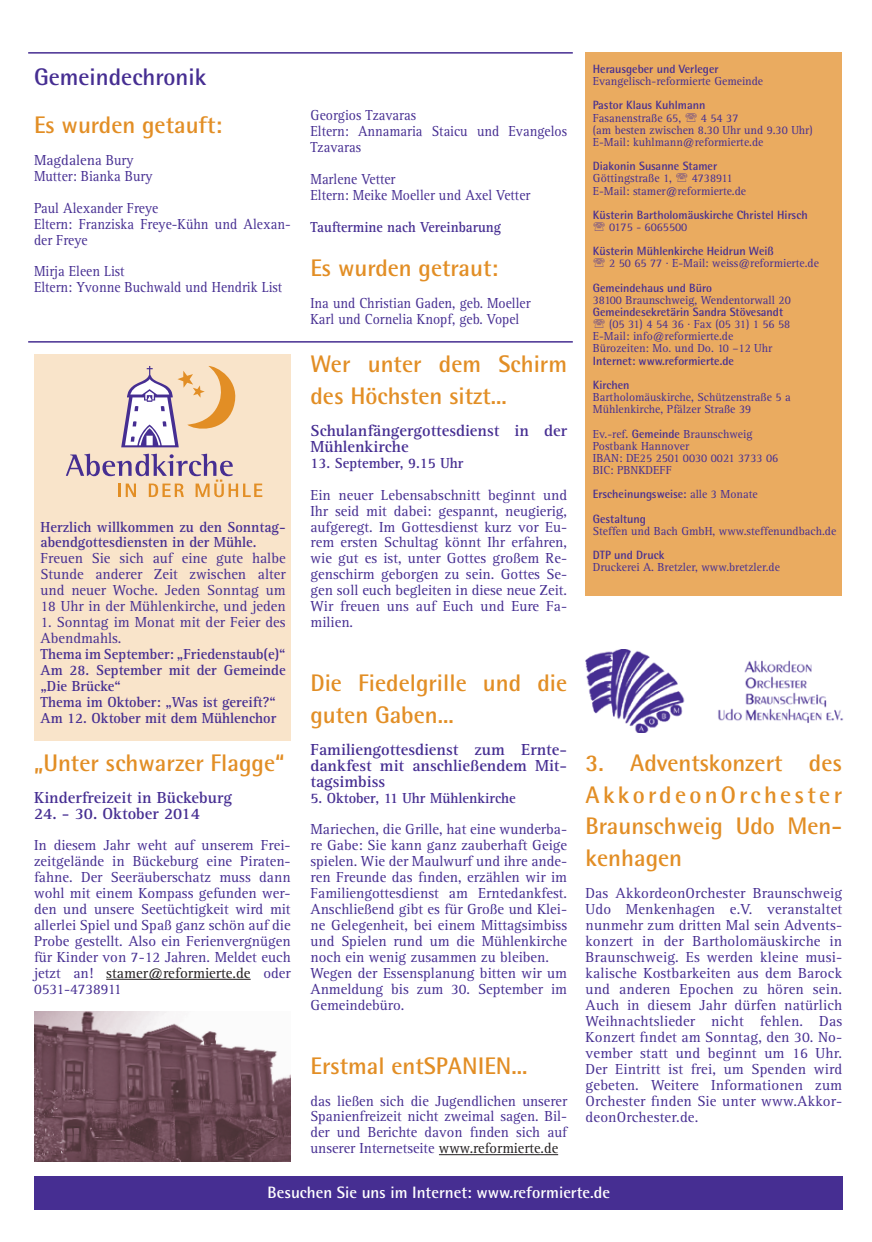
<style>
.page{position:relative;width:872px;height:1242px;background:#fff}
.page>*{position:absolute;margin:0;border:0;box-sizing:border-box;transform-origin:0 0}
.t1{font:700 24px/31.8px "AT Rotis Semi Sans";color:#e28e25}
.t2{font:700 24px "AT Rotis Semi Sans";color:#462e92}
.t3{font:700 16.5px/15.9px "AT Rotis Serif";color:#462e92}
.t4{font:700 16.5px "AT Rotis Semi Sans";color:#fff}
.t5{font:15px/15.9px "AT Rotis Serif";color:#462e92;text-align:justify}
.t6{font:15px/15.9px "AT Rotis Serif";color:#462e92;scale:.92 1}
.t7{font:700 15px/15.9px "AT Rotis Serif";color:#462e92;scale:.96 1}
.t8{font:700 15px "AT Rotis Serif";color:#462e92;scale:.92 1}
.t9{font:12px/12.1px "AT Rotis Serif";color:#462e92}
.t10{font:700 12px/24.3px "Rotis Semi Sans";color:#462e92}
.s1{color:#231f20}
.s2{font-family:"Rotis Semi Sans";font-weight:700}
.s3{font-family:"AT Rotis Serif";font-weight:400}
</style>
<div class="page">
<div style="left:34px;top:354px;width:256px;height:386px;background:#f9e4ca"></div>
<div style="left:34px;top:1176px;width:808px;height:34px;background:#462e92"></div>
<hr style="left:28px;top:341px;width:545px;height:1px;background:#462e92">
<hr style="left:28px;top:52px;width:545px;height:2px;background:#462e92">
<div style="left:585px;top:52px;width:257px;height:543px;background:#eaab60"></div>
<img style="left:585px;top:650px;width:259px;height:82px">
<hr style="left:106px;top:979px;width:145px;height:1px;background:#231f20">
<hr style="left:439px;top:1154px;width:119px;height:1px;background:#231f20">
<img style="left:34px;top:1012px;width:257px;height:149px">
<svg style="left:121px;top:366px;width:115px;height:81px"></svg>
<svg style="left:66px;top:454px;width:196px;height:43px"></svg>
<h1 class="t2" style="left:34px;top:62px;width:174px">Gemeindechronik</h1>
<h1 class="t1" style="left:34px;top:108px;width:190px">Es wurden getauft:</h1>
<p class="t5" style="left:34px;top:152px;width:120px">Magdalena Bury<br>Mutter: Bianka Bury</p>
<p class="t6" style="left:34px;top:200px;width:280px">Paul Alexander Freye<br>Eltern: Franziska Freye-Kühn und Alexan&shy;der Freye</p>
<p class="t6" style="left:34px;top:264px;width:271px">Mirja Eleen List<br>Eltern: Yvonne Buchwald und Hendrik List</p>
<p class="t7" style="left:41px;top:519px;width:257px">Herzlich willkommen zu den Sonntag&shy;abendgottesdiensten in der Mühle.</p>
<p class="t5" style="left:41px;top:551px;width:247px">Freuen Sie sich auf eine gute halbe Stunde anderer Zeit zwischen alter und neuer Woche. Jeden Sonntag um 18 Uhr in der Mühlenkirche, und jeden</p>
<p class="t5" style="left:41px;top:614px;width:246px">1. Sonntag im Monat mit der Feier des<br>Abendmahls.</p>
<p class="t7" style="left:41px;top:646px;width:257px">Thema im September: „Friedenstaub(e)“<br>Am 28. September mit der Gemeinde „Die Brücke“<br>Thema im Oktober: „Was ist gereift?“<br>Am 12. Oktober mit dem Mühlenchor</p>
<h1 class="t1" style="left:34px;top:746px;width:252px">„Unter schwarzer Flagge“</h1>
<p class="t3" style="left:34px;top:789px;width:199px">Kinderfreizeit in Bückeburg</p>
<p class="t3" style="left:34px;top:805px;width:167px">24. - 30. Oktober 2014</p>
<p class="t5" style="left:34px;top:838px;width:258px">In diesem Jahr weht auf unserem Frei&shy;zeitgelände in Bückeburg eine Piraten&shy;fahne. Der Seeräuberschatz muss dann wohl mit einem Kompass gefunden wer&shy;den und unsere Seetüchtigkeit wird mit allerlei Spiel und Spaß ganz schön auf die Probe gestellt. Also ein Ferienvergnügen für Kinder von 7-12 Jahren. Meldet euch jetzt an! <span class="s1">stamer@reformierte.de</span> oder 0531-4738911</p>
<p class="t6" style="left:310px;top:107px;width:280px">Georgios Tzavaras<br>Eltern: Annamaria Staicu und Evangelos<br>Tzavaras</p>
<p class="t6" style="left:310px;top:171px;width:240px">Marlene Vetter<br>Eltern: Meike Moeller und Axel Vetter</p>
<p class="t8" style="left:310px;top:218px;width:208px">Tauftermine nach Vereinbarung</p>
<h1 class="t1" style="left:310px;top:252px;width:189px">Es wurden getraut:</h1>
<p class="t6" style="left:310px;top:296px;width:241px">Ina und Christian Gaden, geb. Moeller<br>Karl und Cornelia Knopf, geb. Vopel</p>
<h1 class="t1" style="left:310px;top:348px;width:258px">Wer unter dem Schirm des Höchsten sitzt...</h1>
<p class="t3" style="left:310px;top:423px;width:258px">Schulanfängergottesdienst in der<br>Mühlenkirche</p>
<p class="t7" style="left:310px;top:455px;width:161px">13. September, 9.15 Uhr</p>
<p class="t5" style="left:310px;top:487px;width:258px">Ein neuer Lebensabschnitt beginnt und Ihr seid mit dabei: gespannt, neugierig, aufgeregt. Im Gottesdienst kurz vor Eu&shy;rem ersten Schultag könnt Ihr erfahren, wie gut es ist, unter Gottes großem Re&shy;genschirm geborgen zu sein. Gottes Se&shy;gen soll euch begleiten in diese neue Zeit.<br>Wir freuen uns auf Euch und Eure Fa&shy;milien.</p>
<p class="t10" style="left:593px;top:57px;width:127px">Herausgeber und Verleger</p>
<p class="t9" style="left:593px;top:75px;width:172px">Evangelisch-reformierte Gemeinde</p>
<p class="t10" style="left:593px;top:93px;width:114px">Pastor Klaus Kuhlmann</p>
<p class="t9" style="left:593px;top:112px;width:90px">Fasanenstraße 65,</p>
<p class="t9" style="left:593px;top:112px;width:221px;text-indent:108px">4 54 37<br>(am besten zwischen 8.30 Uhr und 9.30 Uhr)<br>E-Mail: kuhlmann@reformierte.de</p>
<p class="t10" style="left:593px;top:154px;width:126px">Diakonin Susanne Stamer</p>
<p class="t9" style="left:593px;top:173px;width:81px">Göttingstraße 1,</p>
<p class="t9" style="left:593px;top:173px;width:155px;text-indent:99px">4738911<br>E-Mail: stamer@reformierte.de</p>
<p class="t10" style="left:593px;top:202px;width:216px">Küsterin Bartholomäuskirche Christel Hirsch</p>
<p class="t9" style="left:609px;top:221px;width:80px">0175 - 6065500</p>
<p class="t10" style="left:593px;top:239px;width:182px">Küsterin Mühlenkirche Heidrun Weiß</p>
<p class="t9" style="left:609px;top:258px;width:211px">2 50 65 77 · E-Mail: weiss@reformierte.de</p>
<p class="t10" style="left:593px;top:275px;width:121px">Gemeindehaus und Büro</p>
<p class="t9" style="left:593px;top:294px;width:199px">38100 Braunschweig, Wendentorwall 20</p>
<p class="t10" style="left:593px;top:300px;width:192px">Gemeindesekretärin Sandra Stövesandt</p>
<p class="t9" style="left:593px;top:318px;width:199px;text-indent:16px">(05 31) 4 54 36 · Fax (05 31) 1 56 58<br>E-Mail: info@reformierte.de<br>Bürozeiten: Mo. und Do. 10 –12 Uhr</p>
<p class="t10" style="left:593px;top:348px;width:143px">Internet: www.reformierte.de<br>Kirchen</p>
<p class="t9" style="left:593px;top:391px;width:199px">Bartholomäuskirche, Schützenstraße 5 a<br>Mühlenkirche, Pfälzer Straße 39</p>
<p class="t9" style="left:593px;top:428px;width:187px">Ev.-ref. <span class="s2">Gemeinde</span> Braunschweig<br>Postbank Hannover<br>IBAN: DE25 2501 0030 0021 3733 06<br>BIC: PBNKDEFF</p>
<p class="t10" style="left:593px;top:482px;width:166px">Erscheinungsweise: <span class="s3">alle 3 Monate<br></span>Gestaltung</p>
<p class="t9" style="left:593px;top:525px;width:245px">Steffen und Bach GmbH, www.steffenundbach.de</p>
<p class="t10" style="left:593px;top:543px;width:73px">DTP und Druck</p>
<p class="t9" style="left:593px;top:561px;width:189px">Druckerei A. Bretzler, www.bretzler.de</p>
<h1 class="t1" style="left:310px;top:666px;width:258px">Die Fiedelgrille und die guten Gaben...</h1>
<p class="t3" style="left:310px;top:741px;width:258px;text-align:justify">Familiengottesdienst zum Ernte&shy;dankfest mit anschließendem Mit&shy;tagsimbiss</p>
<p class="t7" style="left:310px;top:790px;width:215px">5. Oktober, 11 Uhr Mühlenkirche</p>
<p class="t5" style="left:310px;top:822px;width:258px;text-align:left">Mariechen, die Grille, hat eine wunderba&shy;re Gabe: Sie kann ganz zauberhaft Geige spielen. Wie der Maulwurf und ihre ande&shy;ren Freunde das finden, erzählen wir im Familiengottesdienst am Erntedankfest.<br>Anschließend gibt es für Große und Klei&shy;ne Gelegenheit, bei einem Mittagsimbiss und Spielen rund um die Mühlenkirche noch ein wenig zusammen zu bleiben.<br>Wegen der Essensplanung bitten wir um Anmeldung bis zum 30. September im Gemeindebüro.</p>
<h1 class="t1" style="left:310px;top:1049px;width:218px">Erstmal entSPANIEN...</h1>
<p class="t5" style="left:310px;top:1093px;width:258px">das ließen sich die Jugendlichen unserer Spanienfreizeit nicht zweimal sagen. Bil&shy;der und Berichte davon finden sich auf unserer Internetseite <span class="s1">www.reformierte.de</span></p>
<h1 class="t1" style="left:585px;top:746px;width:258px;text-align:justify">3. Adventskonzert des AkkordeonOrchester Braunschweig Udo Men&shy;kenhagen</h1>
<p class="t5" style="left:585px;top:885px;width:258px">Das AkkordeonOrchester Braunschweig Udo Menkenhagen e.V. veranstaltet nunmehr zum dritten Mal sein Advents&shy;konzert in der Bartholomäuskirche in Braunschweig. Es werden kleine musi&shy;kalische Kostbarkeiten aus dem Barock und anderen Epochen zu hören sein.<br>Auch in diesem Jahr dürfen natürlich Weihnachtslieder nicht fehlen. Das Konzert findet am Sonntag, den 30. No&shy;vember statt und beginnt um 16 Uhr.<br>Der Eintritt ist frei, um Spenden wird gebeten. Weitere Informationen zum Orchester finden Sie unter www.Akkor&shy;deonOrchester.de.</p>
<p class="t4" style="left:267px;top:1182px;width:344px">Besuchen Sie uns im Internet: www.reformierte.de</p>
</div>
